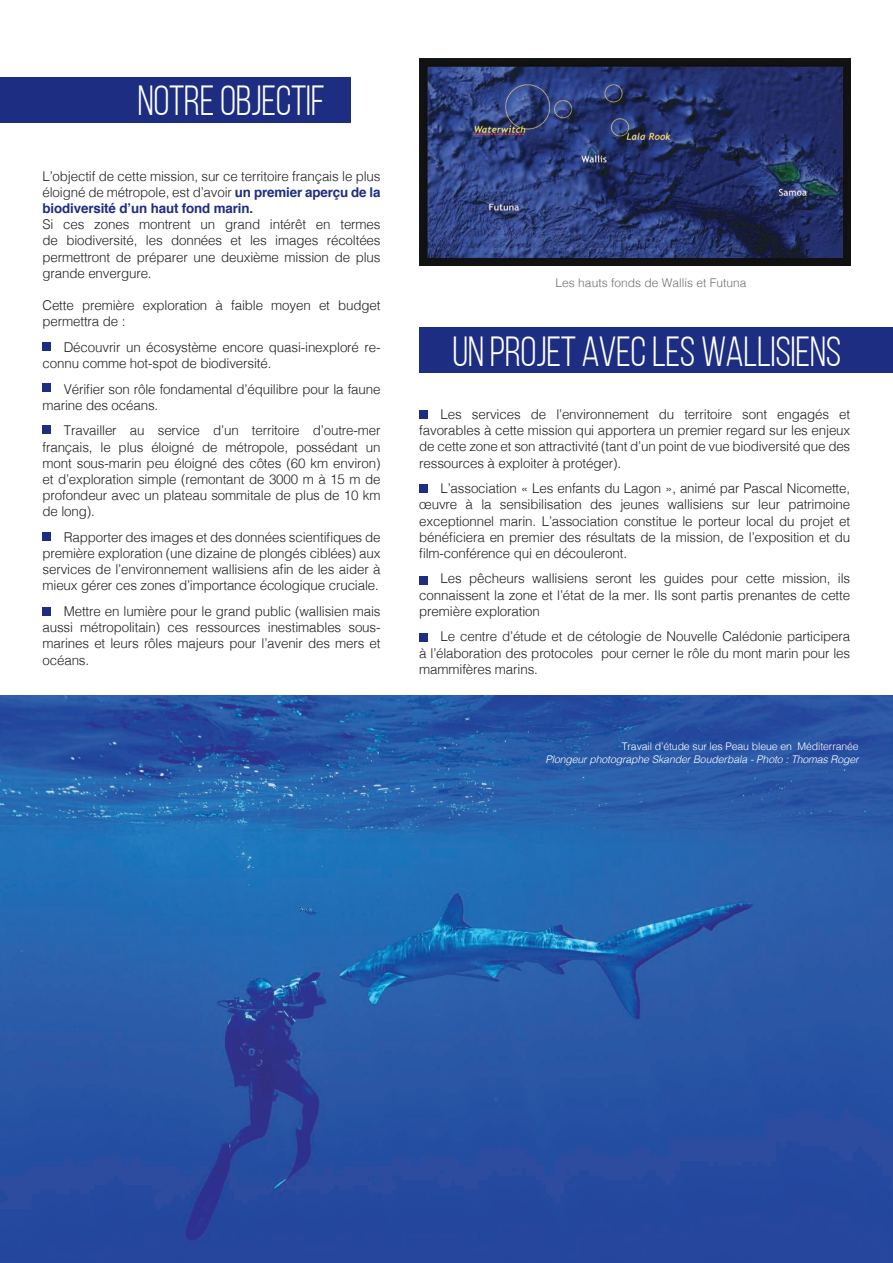
<style>
.page{position:relative;width:893px;height:1263px;background:#fff}
.page>*{position:absolute;margin:0;border:0;box-sizing:border-box;transform-origin:0 0}
.t1{font:42px "Bebas Neue";letter-spacing:-.01em;color:#fff}
.t2{font:300 13.5px/16.2px "Helvetica";letter-spacing:-.01em;color:#241f1f;text-align:justify}
.t3{font:300 12px "Helvetica";color:#717072}
.t4{font:italic 300 10.5px "Helvetica";letter-spacing:-.01em;color:#fff}
.t5{font:300 10.5px "Helvetica";letter-spacing:-.01em;color:#fff}
.s1{font-weight:700;color:#1d2e82}
</style>
<div class="page">
<img style="left:419px;top:58px;width:431px;height:207px">
<img style="left:0;top:695px;width:893px;height:568px">
<div style="left:0;top:77px;width:350px;height:45px;background:#1d2e82"></div>
<div style="left:419px;top:328px;width:474px;height:45px;background:#1d2e82"></div>
<div style="left:43px;top:533px;width:8px;height:8px;background:#1d2e82"></div>
<div style="left:43px;top:607px;width:8px;height:9px;background:#1d2e82"></div>
<div style="left:43px;top:425px;width:8px;height:8px;background:#1d2e82"></div>
<div style="left:43px;top:383px;width:8px;height:9px;background:#1d2e82"></div>
<div style="left:43px;top:342px;width:8px;height:9px;background:#1d2e82"></div>
<div style="left:419px;top:410px;width:9px;height:9px;background:#1d2e82"></div>
<div style="left:419px;top:485px;width:9px;height:8px;background:#1d2e82"></div>
<div style="left:419px;top:576px;width:9px;height:9px;background:#1d2e82"></div>
<div style="left:419px;top:633px;width:9px;height:8px;background:#1d2e82"></div>
<h1 class="t1" style="left:137px;top:78px;width:189px">NOTRE OBJECTIF</h1>
<p class="t2" style="left:43px;top:167px;width:340px">L’objectif de cette mission, sur ce territoire français le plus éloigné de métropole, est d’avoir <span class="s1">un premier aperçu de la biodiversité d’un haut fond marin.</span></p>
<p class="t2" style="left:43px;top:215px;width:340px">Si ces zones montrent un grand intérêt en termes de biodiversité, les données et les images récoltées permettront de préparer une deuxième mission de plus grande envergure.</p>
<p class="t2" style="left:43px;top:296px;width:339px">Cette première exploration à faible moyen et budget permettra de :</p>
<p class="t2" style="left:43px;top:338px;width:340px;text-indent:21px">Découvrir un écosystème encore quasi-inexploré re&shy;connu comme hot-spot de biodiversité.</p>
<p class="t2" style="left:43px;top:380px;width:340px;text-indent:21px">Vérifier son rôle fondamental d’équilibre pour la faune marine des océans.</p>
<p class="t2" style="left:43px;top:421px;width:340px;text-indent:21px">Travailler au service d’un territoire d’outre-mer français, le plus éloigné de métropole, possédant un mont sous-marin peu éloigné des côtes (60 km environ) et d’exploration simple (remontant de 3000 m à 15 m de profondeur avec un plateau sommitale de plus de 10 km de long).</p>
<p class="t2" style="left:43px;top:528px;width:340px;text-indent:21px">Rapporter des images et des données scientifiques de première exploration (une dizaine de plongés ciblées) aux services de l’environnement wallisiens afin de les aider à mieux gérer ces zones d’importance écologique cruciale.</p>
<p class="t2" style="left:43px;top:602px;width:340px;text-indent:21px">Mettre en lumière pour le grand public (wallisien mais aussi métropolitain) ces ressources inestimables sous&shy;marines et leurs rôles majeurs pour l’avenir des mers et océans.</p>
<p class="t3" style="left:556px;top:273px;width:192px">Les hauts fonds de Wallis et Futuna</p>
<h1 class="t1" style="left:452px;top:329px;width:390px">UN PROJET AVEC LES WALLISIENS</h1>
<p class="t2" style="left:419px;top:405px;width:433px;text-indent:21px">Les services de l’environnement du territoire sont engagés et favorables à cette mission qui apportera un premier regard sur les enjeux de cette zone et son attractivité (tant d’un point de vue biodiversité que des ressources à exploiter à protéger).</p>
<p class="t2" style="left:419px;top:479px;width:432px;text-indent:21px">L’association « Les enfants du Lagon », animé par Pascal Nicomette, œuvre à la sensibilisation des jeunes wallisiens sur leur patrimoine exceptionnel marin. L’association constitue le porteur local du projet et bénéficiera en premier des résultats de la mission, de l’exposition et du film-conférence qui en découleront.</p>
<p class="t2" style="left:419px;top:570px;width:432px;text-indent:21px">Les pêcheurs wallisiens seront les guides pour cette mission, ils connaissent la zone et l’état de la mer. Ils sont partis prenantes de cette première exploration</p>
<p class="t2" style="left:419px;top:627px;width:433px;text-indent:21px">Le centre d’étude et de cétologie de Nouvelle Calédonie participera à l’élaboration des protocoles pour cerner le rôle du mont marin pour les mammifères marins.</p>
<p class="t5" style="left:622px;top:738px;width:238px">Travail d’étude sur les Peau bleue en Méditerranée</p>
<p class="t4" style="left:545px;top:750px;width:315px">Plongeur photographe Skander Bouderbala - Photo : Thomas Roger</p>
</div>
